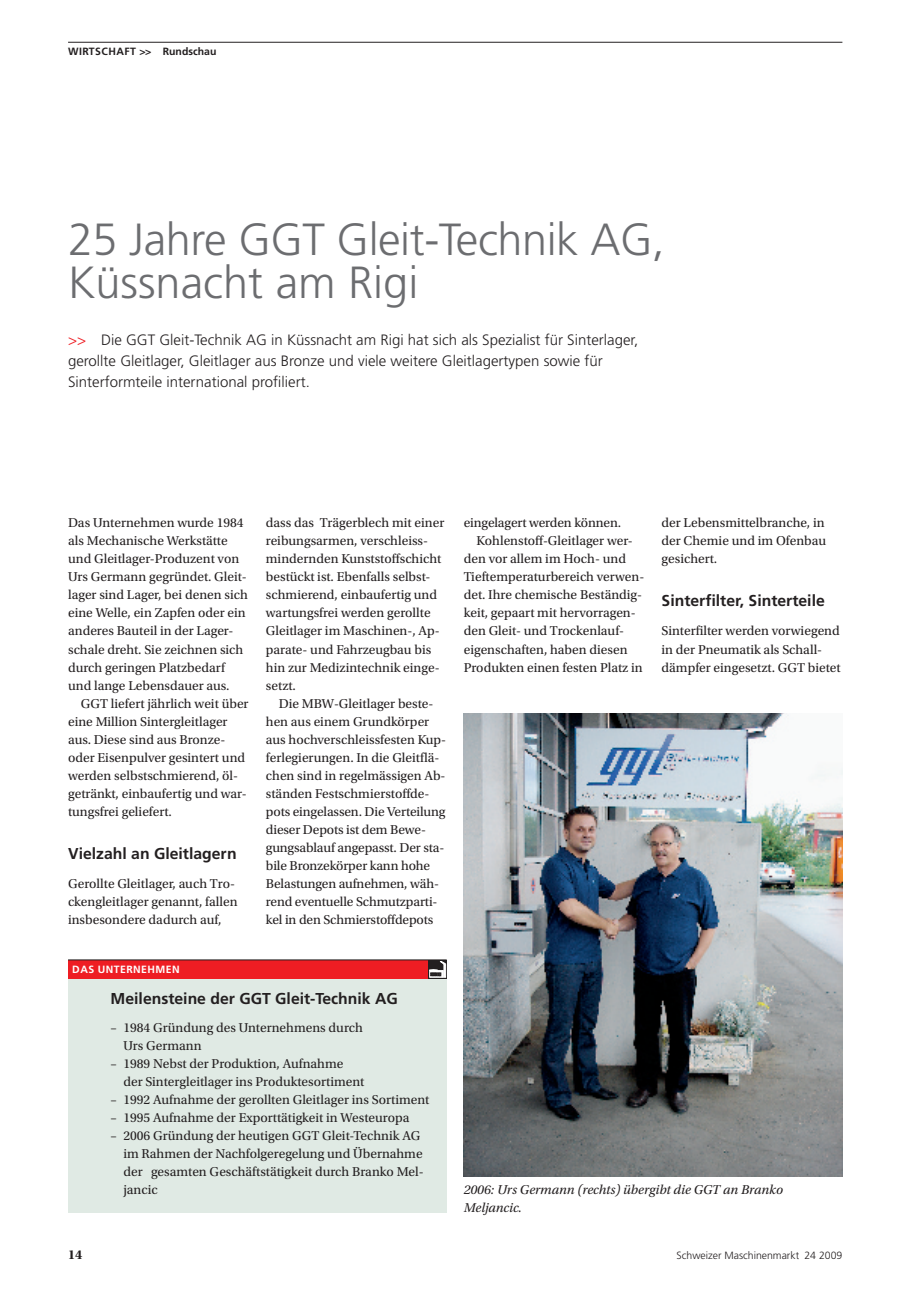
<style>
.page{position:relative;width:919px;height:1289px;background:#fff}
.page>*{position:absolute;margin:0;border:0;box-sizing:border-box;transform-origin:0 0}
.t1{font:300 45px/43.5px "Frutiger LT Std";letter-spacing:-.01em;color:#6c6d70}
.t2{font:700 15.75px "Frutiger LT Std";color:#231f20}
.t3{font:300 15px/21px "Frutiger LT Std";color:#231f20}
.t4{font:13.5px/18px "Utopia Std";color:#231f20}
.t5{font:italic 13.5px/18px "Utopia Std";color:#231f20}
.t6{font:700 13.5px "Utopia Std";color:#231f20}
.t7{font:300 10.5px "Frutiger LT Std";color:#231f20}
.t8{font:700 10.5px "Frutiger LT Std";color:#231f20}
.t9{font:700 10.5px "Frutiger LT Std";letter-spacing:.04em;color:#fff}
.s1{color:#ee1d23}
</style>
<div class="page">
<hr style="left:68px;top:42px;width:774px;height:1px;background:#231f20">
<div style="left:68px;top:978px;width:378px;height:234px;background:#e0eae4"></div>
<div style="left:68px;top:960px;width:378px;height:18px;background:#ee1d23"></div>
<hr style="left:68px;top:959px;width:378px;height:1px;background:#231f20">
<svg style="left:428px;top:960px;width:18px;height:18px"></svg>
<svg style="left:429px;top:961px;width:16px;height:16px"></svg>
<img style="left:463px;top:713px;width:379px;height:463px">
<p class="t8" style="left:68px;top:45px;width:150px">Wirtschaft &gt;&gt; Rundschau</p>
<p class="t1" style="left:68px;top:218px;width:598px">25 Jahre GGT Gleit-Technik AG,<br>Küssnacht am Rigi</p>
<p class="t3" style="left:68px;top:329px;width:571px"><span class="s1">&gt;&gt;</span> Die GGT Gleit-Technik AG in Küssnacht am Rigi hat sich als Spezialist für Sinterlager, gerollte Gleitlager, Gleitlager aus Bronze und viele weitere Gleitlagertypen sowie für<br>Sinterformteile international profiliert.</p>
<p class="t4" style="left:68px;top:514px;width:177px">Das Unternehmen wurde 1984</p>
<p class="t4" style="left:68px;top:532px;width:161px">als Mechanische Werkstätte</p>
<p class="t4" style="left:68px;top:550px;width:173px">und Gleitlager-Produzent von</p>
<p class="t4" style="left:68px;top:568px;width:180px">Urs Germann gegründet. Gleit-</p>
<p class="t4" style="left:68px;top:586px;width:181px">lager sind Lager, bei denen sich</p>
<p class="t4" style="left:68px;top:604px;width:179px">eine Welle, ein Zapfen oder ein</p>
<p class="t4" style="left:68px;top:622px;width:167px">anderes Bauteil in der Lager-</p>
<p class="t4" style="left:68px;top:640px;width:177px">schale dreht. Sie zeichnen sich</p>
<p class="t4" style="left:68px;top:658px;width:158px">durch geringen Platzbedarf</p>
<p class="t4" style="left:68px;top:676px;width:163px">und lange Lebensdauer aus.</p>
<p class="t4" style="left:81px;top:694px;width:169px">GGT liefert jährlich weit über</p>
<p class="t4" style="left:68px;top:712px;width:161px">eine Million Sintergleitlager</p>
<p class="t4" style="left:68px;top:730px;width:159px">aus. Diese sind aus Bronze-</p>
<p class="t4" style="left:68px;top:748px;width:179px">oder Eisenpulver gesintert und</p>
<p class="t4" style="left:68px;top:766px;width:172px">werden selbstschmierend, öl-</p>
<p class="t4" style="left:68px;top:784px;width:180px">getränkt, einbaufertig und war-</p>
<p class="t4" style="left:68px;top:802px;width:105px">tungsfrei geliefert.</p>
<p class="t2" style="left:68px;top:844px;width:170px">Vielzahl an Gleitlagern</p>
<p class="t4" style="left:68px;top:874px;width:171px">Gerollte Gleitlager, auch Tro&shy;ckengleitlager genannt, fallen insbesondere dadurch auf,</p>
<p class="t4" style="left:266px;top:514px;width:180px">dass das Trägerblech mit einer</p>
<p class="t4" style="left:266px;top:532px;width:164px">reibungsarmen, verschleiss-</p>
<p class="t4" style="left:266px;top:550px;width:177px">mindernden Kunststoffschicht</p>
<p class="t4" style="left:266px;top:568px;width:166px">bestückt ist. Ebenfalls selbst-</p>
<p class="t4" style="left:266px;top:586px;width:173px">schmierend, einbaufertig und</p>
<p class="t4" style="left:266px;top:604px;width:166px">wartungsfrei werden gerollte</p>
<p class="t4" style="left:266px;top:622px;width:175px">Gleitlager im Maschinen-, Ap-</p>
<p class="t4" style="left:266px;top:640px;width:167px">parate- und Fahrzeugbau bis</p>
<p class="t4" style="left:266px;top:658px;width:175px">hin zur Medizintechnik einge-</p>
<p class="t4" style="left:266px;top:676px;width:32px">setzt.</p>
<p class="t4" style="left:279px;top:694px;width:156px">Die MBW-Gleitlager beste-</p>
<p class="t4" style="left:266px;top:712px;width:165px">hen aus einem Grundkörper</p>
<p class="t4" style="left:266px;top:730px;width:182px">aus hochverschleissfesten Kup-</p>
<p class="t4" style="left:266px;top:748px;width:175px">ferlegierungen. In die Gleitflä-</p>
<p class="t4" style="left:266px;top:766px;width:181px">chen sind in regelmässigen Ab-</p>
<p class="t4" style="left:266px;top:784px;width:165px">ständen Festschmierstoffde-</p>
<p class="t4" style="left:266px;top:802px;width:181px">pots eingelassen. Die Verteilung</p>
<p class="t4" style="left:266px;top:820px;width:161px">dieser Depots ist dem Bewe-</p>
<p class="t4" style="left:266px;top:838px;width:180px">gungsablauf angepasst. Der sta-</p>
<p class="t4" style="left:266px;top:856px;width:166px">bile Bronzekörper kann hohe</p>
<p class="t4" style="left:266px;top:874px;width:174px">Belastungen aufnehmen, wäh-</p>
<p class="t4" style="left:266px;top:892px;width:173px">rend eventuelle Schmutzparti-</p>
<p class="t4" style="left:266px;top:910px;width:169px">kel in den Schmierstoffdepots</p>
<p class="t9" style="left:72px;top:963px;width:109px">Das Unternehmen</p>
<p class="t2" style="left:111px;top:989px;width:289px">Meilensteine der GGT Gleit-Technik AG</p>
<p class="t4" style="left:123px;top:1018px;width:241px;text-indent:-13px">– 1984 Gründung des Unternehmens durch<br>Urs Germann</p>
<p class="t4" style="left:123px;top:1055px;width:242px;text-indent:-13px">– 1989 Nebst der Produktion, Aufnahme der Sintergleitlager ins Produktesortiment</p>
<p class="t4" style="left:111px;top:1091px;width:320px">– 1992 Aufnahme der gerollten Gleitlager ins Sortiment</p>
<p class="t4" style="left:111px;top:1109px;width:300px">– 1995 Aufnahme der Exporttätigkeit in Westeuropa</p>
<p class="t4" style="left:123px;top:1127px;width:302px;text-indent:-13px">– 2006 Gründung der heutigen GGT Gleit-Technik AG im Rahmen der Nachfolgeregelung und Übernahme der gesamten Geschäftstätigkeit durch Branko Mel&shy;jancic</p>
<p class="t4" style="left:463px;top:514px;width:159px">eingelagert werden können.</p>
<p class="t4" style="left:476px;top:532px;width:158px">Kohlenstoff-Gleitlager wer-</p>
<p class="t4" style="left:463px;top:550px;width:164px">den vor allem im Hoch- und</p>
<p class="t4" style="left:463px;top:568px;width:182px">Tieftemperaturbereich verwen-</p>
<p class="t4" style="left:463px;top:586px;width:180px">det. Ihre chemische Beständig-</p>
<p class="t4" style="left:463px;top:604px;width:173px">keit, gepaart mit hervorragen-</p>
<p class="t4" style="left:463px;top:622px;width:160px">den Gleit- und Trockenlauf-</p>
<p class="t4" style="left:463px;top:640px;width:165px">eigenschaften, haben diesen</p>
<p class="t4" style="left:463px;top:658px;width:180px">Produkten einen festen Platz in</p>
<p class="t4" style="left:661px;top:514px;width:166px;text-align:justify">der Lebensmittelbranche, in der Chemie und im Ofenbau gesichert.</p>
<p class="t2" style="left:661px;top:591px;width:165px">Sinterfilter, Sinterteile</p>
<p class="t4" style="left:661px;top:622px;width:181px">Sinterfilter werden vorwiegend in der Pneumatik als Schall&shy;dämpfer eingesetzt. GGT bietet</p>
<p class="t5" style="left:463px;top:1181px;width:321px">2006: Urs Germann (rechts) übergibt die GGT an Branko<br>Meljancic.</p>
<p class="t6" style="left:68px;top:1246px;width:16px">14</p>
<p class="t7" style="left:676px;top:1249px;width:167px">Schweizer Maschinenmarkt 24 2009</p>
</div>
